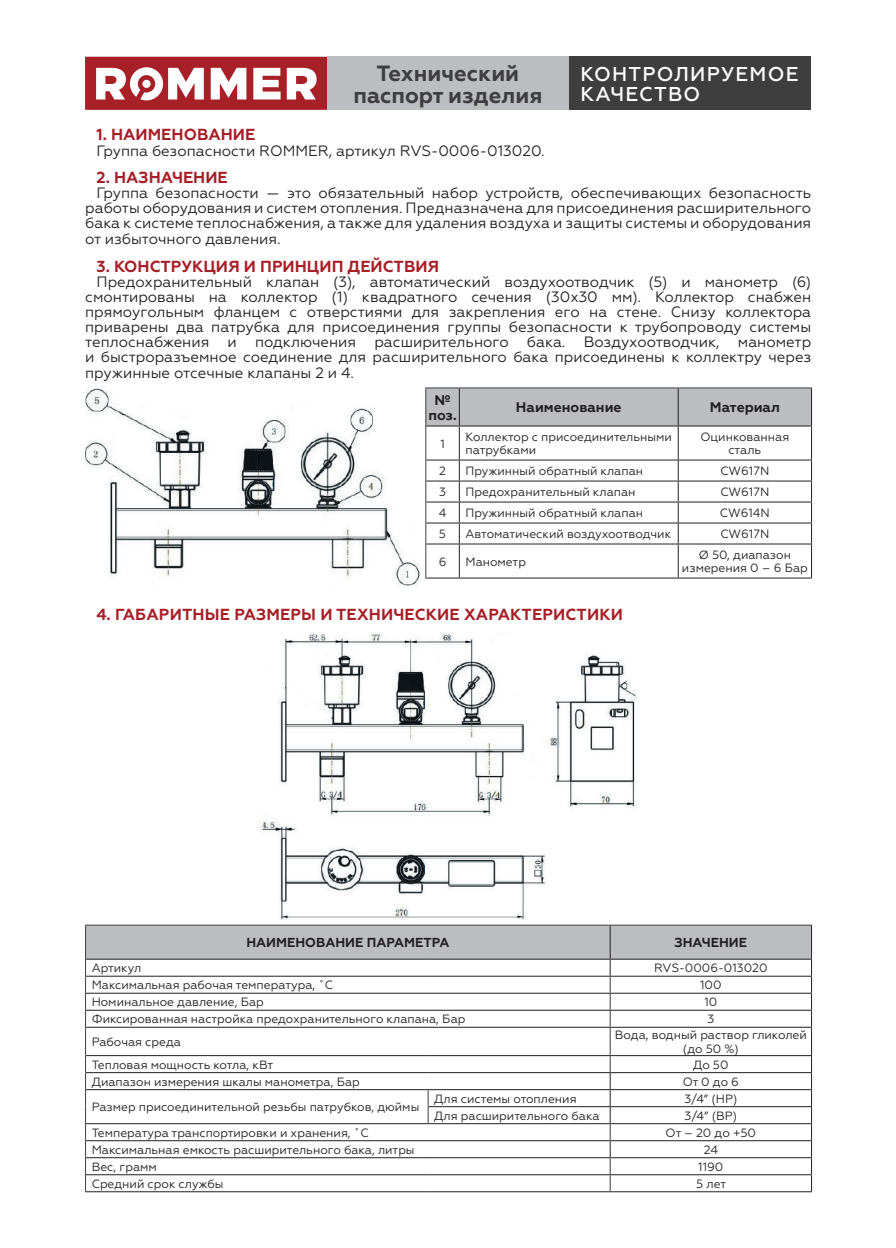
<style>
.page{position:relative;width:896px;height:1248px;background:#fff}
.page>*{position:absolute;margin:0;border:0;box-sizing:border-box;transform-origin:0 0}
.t1{font:700 22px/22px "Geometria";color:#3e3e3f;text-align:center}
.t2{font:500 20px/20px "Geometria";letter-spacing:.06em;color:#fff}
.t3{font:700 16px "Geometria";color:#a71f27}
.t4{font:15px/15.2px "Geometria";color:#231f20;text-align:justify}
.t5{font:700 14px/15.4px "Geometria";color:#231f20;text-align:center}
.t6{font:700 13px "Geometria";color:#231f20}
.t7{font:12px/13.2px "Geometria";color:#231f20;text-align:center}
</style>
<div class="page">
<img style="left:85px;top:387px;width:335px;height:199px">
<svg style="left:85px;top:57px;width:242px;height:53px"></svg>
<div style="left:327px;top:57px;width:242px;height:53px;background:#bcbdc0"></div>
<div style="left:569px;top:57px;width:242px;height:53px;background:#3e3e3f"></div>
<div style="left:426px;top:388px;width:385px;height:37px;background:#bcbdc0"></div>
<hr style="left:459px;top:388px;width:1px;height:37px;background:#231f20">
<hr style="left:678px;top:388px;width:1px;height:37px;background:#231f20">
<hr style="left:459px;top:426px;width:1px;height:33px;background:#231f20">
<hr style="left:678px;top:426px;width:1px;height:33px;background:#231f20">
<hr style="left:426px;top:459px;width:33px;height:1px;background:#231f20">
<hr style="left:459px;top:459px;width:219px;height:1px;background:#231f20">
<hr style="left:678px;top:459px;width:134px;height:1px;background:#231f20">
<hr style="left:426px;top:480px;width:33px;height:1px;background:#231f20">
<hr style="left:459px;top:480px;width:219px;height:1px;background:#231f20">
<hr style="left:678px;top:480px;width:134px;height:1px;background:#231f20">
<hr style="left:426px;top:501px;width:33px;height:1px;background:#231f20">
<hr style="left:459px;top:501px;width:219px;height:1px;background:#231f20">
<hr style="left:678px;top:501px;width:134px;height:1px;background:#231f20">
<hr style="left:426px;top:522px;width:33px;height:1px;background:#231f20">
<hr style="left:459px;top:522px;width:219px;height:1px;background:#231f20">
<svg style="left:459px;top:460px;width:1px;height:83px"></svg>
<hr style="left:678px;top:522px;width:134px;height:1px;background:#231f20">
<svg style="left:678px;top:460px;width:1px;height:83px"></svg>
<hr style="left:426px;top:543px;width:33px;height:1px;background:#231f20">
<hr style="left:459px;top:543px;width:219px;height:1px;background:#231f20">
<hr style="left:459px;top:544px;width:1px;height:33px;background:#231f20">
<hr style="left:678px;top:543px;width:134px;height:1px;background:#231f20">
<hr style="left:678px;top:544px;width:1px;height:33px;background:#231f20">
<hr style="left:425px;top:577px;width:34px;height:1px;background:#231f20">
<hr style="left:459px;top:577px;width:219px;height:1px;background:#231f20">
<hr style="left:678px;top:577px;width:134px;height:1px;background:#231f20">
<hr style="left:425px;top:426px;width:1px;height:34px;background:#3e3e3f">
<svg style="left:425px;top:460px;width:1px;height:84px"></svg>
<hr style="left:425px;top:544px;width:1px;height:33px;background:#3e3e3f">
<hr style="left:811px;top:426px;width:1px;height:33px;background:#231f20">
<svg style="left:811px;top:460px;width:1px;height:83px"></svg>
<hr style="left:811px;top:544px;width:1px;height:33px;background:#231f20">
<hr style="left:425px;top:387px;width:34px;height:1px;background:#3e3e3f">
<hr style="left:425px;top:388px;width:1px;height:38px;background:#3e3e3f">
<hr style="left:459px;top:387px;width:219px;height:1px;background:#3e3e3f">
<hr style="left:678px;top:387px;width:134px;height:1px;background:#3e3e3f">
<hr style="left:811px;top:388px;width:1px;height:37px;background:#231f20">
<hr style="left:426px;top:425px;width:33px;height:1px;background:#231f20">
<hr style="left:459px;top:425px;width:219px;height:1px;background:#231f20">
<hr style="left:678px;top:425px;width:134px;height:1px;background:#231f20">
<hr style="left:610px;top:1191px;width:202px;height:1px;background:#231f20">
<hr style="left:610px;top:924px;width:202px;height:1px;background:#3e3e3f">
<hr style="left:85px;top:924px;width:343px;height:1px;background:#3e3e3f">
<hr style="left:428px;top:924px;width:182px;height:1px;background:#3e3e3f">
<svg style="left:85px;top:925px;width:727px;height:266px"></svg>
<hr style="left:86px;top:1157px;width:342px;height:1px;background:#231f20">
<hr style="left:428px;top:1157px;width:182px;height:1px;background:#231f20">
<hr style="left:86px;top:1174px;width:342px;height:1px;background:#231f20">
<hr style="left:428px;top:1174px;width:182px;height:1px;background:#231f20">
<hr style="left:85px;top:1191px;width:343px;height:1px;background:#231f20">
<hr style="left:428px;top:1191px;width:182px;height:1px;background:#231f20">
<hr style="left:610px;top:958px;width:202px;height:1px;background:#231f20">
<hr style="left:610px;top:975px;width:202px;height:1px;background:#231f20">
<hr style="left:610px;top:992px;width:202px;height:1px;background:#231f20">
<hr style="left:610px;top:1009px;width:202px;height:1px;background:#231f20">
<hr style="left:610px;top:1026px;width:202px;height:1px;background:#231f20">
<hr style="left:610px;top:1054px;width:202px;height:1px;background:#231f20">
<hr style="left:610px;top:1071px;width:202px;height:1px;background:#231f20">
<hr style="left:610px;top:1089px;width:202px;height:1px;background:#231f20">
<hr style="left:429px;top:1106px;width:181px;height:1px;background:#231f20">
<hr style="left:610px;top:1106px;width:202px;height:1px;background:#231f20">
<hr style="left:428px;top:1123px;width:182px;height:1px;background:#231f20">
<hr style="left:610px;top:1123px;width:202px;height:1px;background:#231f20">
<hr style="left:610px;top:1140px;width:202px;height:1px;background:#231f20">
<hr style="left:610px;top:1157px;width:202px;height:1px;background:#231f20">
<hr style="left:610px;top:1174px;width:202px;height:1px;background:#231f20">
<img style="left:258px;top:632px;width:379px;height:287px">
<h1 class="t1" style="left:353px;top:62px;width:190px">Технический паспорт изделия</h1>
<h2 class="t2" style="left:580px;top:64px;width:219px">КОНТРОЛИРУЕМОЕ<br>КАЧЕСТВО</h2>
<p class="t3" style="left:97px;top:125px;width:160px">1. НАИМЕНОВАНИЕ</p>
<p class="t4" style="left:97px;top:143px;width:449px">Группа безопасности ROMMER, артикул RVS-0006-013020.</p>
<p class="t3" style="left:97px;top:168px;width:133px">2. НАЗНАЧЕНИЕ</p>
<p class="t4" style="left:85px;top:185px;width:727px;text-indent:11px">Группа безопасности — это обязательный набор устройств, обеспечивающих безопасность работы оборудования и систем отопления. Предназначена для присоединения расширительного бака к системе теплоснабжения, а также для удаления воздуха и защиты системы и оборудования от избыточного давления.</p>
<p class="t3" style="left:97px;top:257px;width:344px">3. КОНСТРУКЦИЯ И ПРИНЦИП ДЕЙСТВИЯ</p>
<p class="t4" style="left:85px;top:274px;width:727px;text-indent:11px">Предохранительный клапан (3), автоматический воздухоотводчик (5) и манометр (6) смонтированы на коллектор (1) квадратного сечения (30х30 мм). Коллектор снабжен прямоугольным фланцем с отверстиями для закрепления его на стене. Снизу коллектора приварены два патрубка для присоединения группы безопасности к трубопроводу системы теплоснабжения и подключения расширительного бака. Воздухоотводчик, манометр и быстроразъемное соединение для расширительного бака присоединены к коллектру через пружинные отсечные клапаны 2 и 4.</p>
<p class="t5" style="left:428px;top:392px;width:30px">№ поз.</p>
<p class="t5" style="left:516px;top:400px;width:107px">Наименование</p>
<p class="t5" style="left:710px;top:400px;width:71px">Материал</p>
<p class="t7" style="left:440px;top:437px;width:6px">1</p>
<p class="t7" style="left:465px;top:430px;width:208px;text-align:left">Коллектор с присоединительными патрубками</p>
<p class="t7" style="left:700px;top:430px;width:90px">Оцинкованная сталь</p>
<p class="t7" style="left:439px;top:464px;width:8px">2</p>
<p class="t7" style="left:465px;top:464px;width:179px">Пружинный обратный клапан</p>
<p class="t7" style="left:720px;top:464px;width:51px">CW617N</p>
<p class="t7" style="left:439px;top:485px;width:8px">3</p>
<p class="t7" style="left:465px;top:485px;width:171px">Предохранительный клапан</p>
<p class="t7" style="left:720px;top:485px;width:51px">CW617N</p>
<p class="t7" style="left:439px;top:506px;width:9px">4</p>
<p class="t7" style="left:465px;top:506px;width:179px">Пружинный обратный клапан</p>
<p class="t7" style="left:720px;top:506px;width:51px">CW614N</p>
<p class="t7" style="left:439px;top:527px;width:9px">5</p>
<p class="t7" style="left:465px;top:527px;width:207px">Автоматический воздухоотводчик</p>
<p class="t7" style="left:720px;top:527px;width:51px">CW617N</p>
<p class="t7" style="left:439px;top:555px;width:9px">6</p>
<p class="t7" style="left:465px;top:555px;width:62px">Манометр</p>
<p class="t7" style="left:682px;top:548px;width:127px">Ø 50, диапазон измерения 0 – 6 Бар</p>
<p class="t3" style="left:96px;top:604px;width:528px">4. ГАБАРИТНЫЕ РАЗМЕРЫ И ТЕХНИЧЕСКИЕ ХАРАКТЕРИСТИКИ</p>
<p class="t6" style="left:246px;top:934px;width:204px">НАИМЕНОВАНИЕ ПАРАМЕТРА</p>
<p class="t6" style="left:674px;top:934px;width:74px">ЗНАЧЕНИЕ</p>
<p class="t7" style="left:92px;top:961px;width:51px">Артикул</p>
<p class="t7" style="left:654px;top:961px;width:115px">RVS-0006-013020</p>
<p class="t7" style="left:92px;top:978px;width:243px">Максимальная рабочая температура, ˚С</p>
<p class="t7" style="left:700px;top:978px;width:23px">100</p>
<p class="t7" style="left:92px;top:995px;width:174px">Номинальное давление, Бар</p>
<p class="t7" style="left:704px;top:995px;width:14px">10</p>
<p class="t7" style="left:92px;top:1012px;width:375px">Фиксированная настройка предохранительного клапана, Бар</p>
<p class="t7" style="left:707px;top:1012px;width:8px">3</p>
<p class="t7" style="left:92px;top:1035px;width:91px">Рабочая среда</p>
<p class="t7" style="left:615px;top:1028px;width:193px">Вода, водный раствор гликолей (до 50 %)</p>
<p class="t7" style="left:92px;top:1057px;width:183px">Тепловая мощность котла, кВт</p>
<p class="t7" style="left:693px;top:1057px;width:37px">До 50</p>
<p class="t7" style="left:92px;top:1074px;width:270px">Диапазон измерения шкалы манометра, Бар</p>
<p class="t7" style="left:683px;top:1074px;width:58px">От 0 до 6</p>
<p class="t7" style="left:92px;top:1100px;width:329px">Размер присоединительной резьбы патрубков, дюймы</p>
<p class="t7" style="left:434px;top:1091px;width:144px">Для системы отопления</p>
<p class="t7" style="left:684px;top:1091px;width:55px">3/4” (НР)</p>
<p class="t7" style="left:434px;top:1108px;width:167px">Для расширительного бака</p>
<p class="t7" style="left:684px;top:1108px;width:54px">3/4” (ВР)</p>
<p class="t7" style="left:92px;top:1125px;width:278px">Температура транспортировки и хранения, ˚С</p>
<p class="t7" style="left:665px;top:1125px;width:92px">От – 20 до +50</p>
<p class="t7" style="left:92px;top:1142px;width:324px">Максимальная емкость расширительного бака, литры</p>
<p class="t7" style="left:704px;top:1142px;width:16px">24</p>
<p class="t7" style="left:92px;top:1159px;width:67px">Вес, грамм</p>
<p class="t7" style="left:698px;top:1159px;width:27px">1190</p>
<p class="t7" style="left:92px;top:1176px;width:133px">Средний срок службы</p>
<p class="t7" style="left:696px;top:1176px;width:31px">5 лет</p>
</div>
